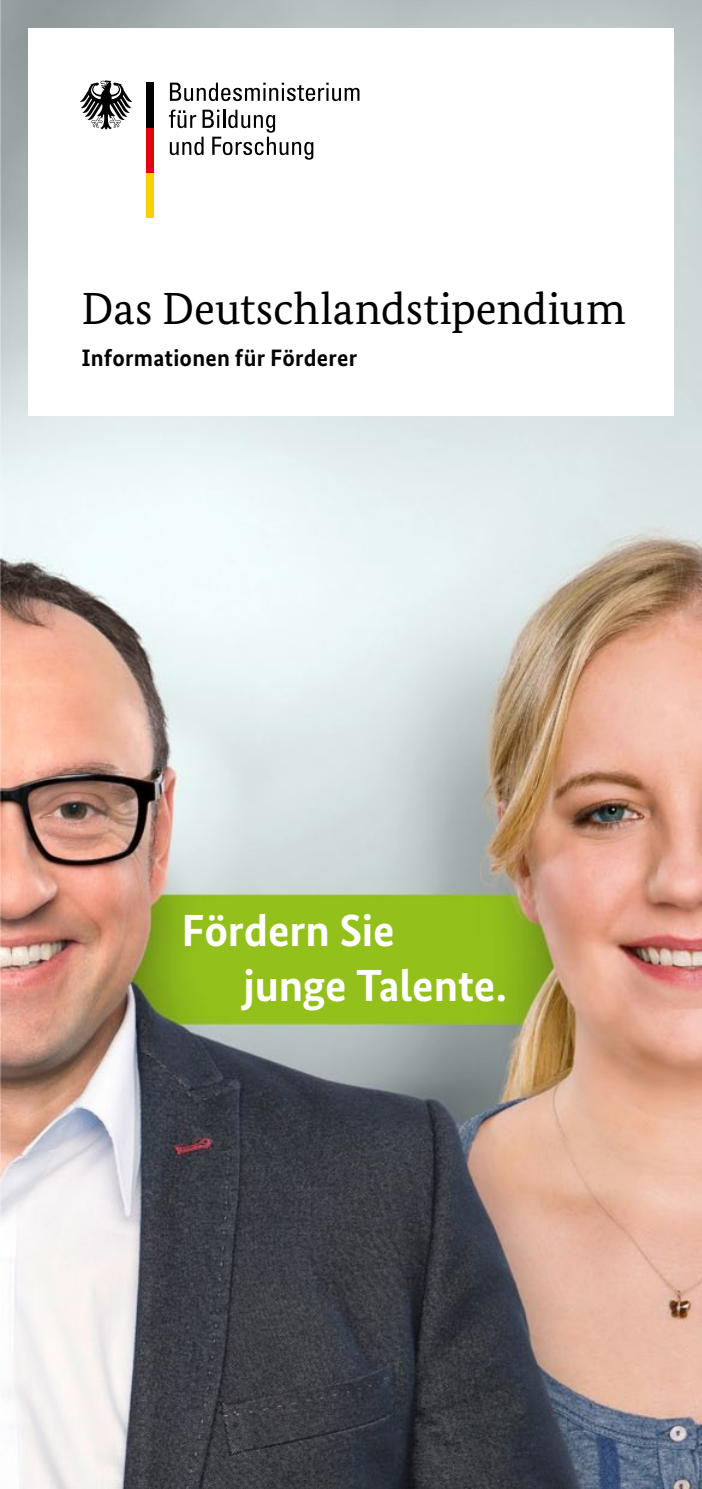
<style>
.page{position:relative;width:702px;height:1489px;background:#fff}
.page>*{position:absolute;margin:0;border:0;box-sizing:border-box;transform-origin:0 0}
.t1{font:45px "Bundes Serif";color:#000}
.t2{font:700 45px/55px "Bundes Sans";letter-spacing:-.005em;color:#fff}
.t3{font:700 23.75px "Bundes Sans";letter-spacing:.01em;color:#000}
</style>
<div class="page">
<img style="left:0;top:0;width:702px;height:1488px">
<div style="left:28px;top:28px;width:645px;height:387px;background:#fff"></div>
<svg style="left:169px;top:110px;width:144px;height:50px"></svg>
<svg style="left:170px;top:83px;width:189px;height:18px"></svg>
<div style="left:146px;top:173px;width:8px;height:45px;background:#f8d200"></div>
<div style="left:146px;top:128px;width:8px;height:45px;background:#e3000f"></div>
<div style="left:146px;top:83px;width:8px;height:45px;background:#000"></div>
<svg style="left:80px;top:80px;width:52px;height:49px"></svg>
<h1 class="t1" style="left:82px;top:281px;width:545px">Das Deutschlandstipendium</h1>
<p class="t3" style="left:81px;top:343px;width:277px">Informationen für Förderer</p>
<h2 class="t2" style="left:243px;top:902px;width:264px;text-indent:-62px">Fördern Sie junge Talente.</h2>
</div>
